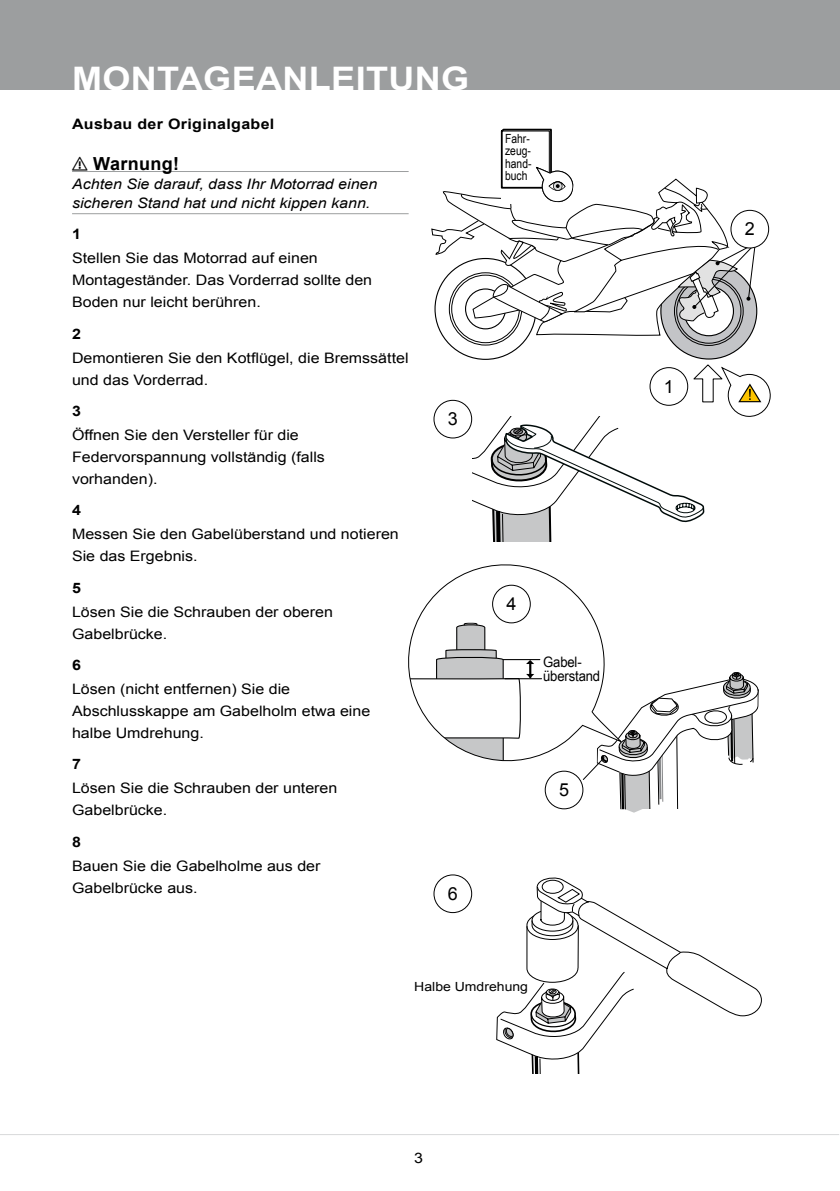
<style>
.page{position:relative;width:840px;height:1191px;background:#fff}
.page>*{position:absolute;margin:0;border:0;box-sizing:border-box;transform-origin:0 0}
.t1{font:700 32.4px "Arial";letter-spacing:.01em;color:#fff;scale:1.11 1}
.t2{font:700 18px "Arial";color:#000}
.t3{font:18px "Arial";color:#000}
.t4{font:14.4px/22px "Arial";color:#000;scale:1.11 1}
.t5{font:italic 14.4px/19px "Arial";color:#000;scale:1.11 1}
.t6{font:700 14.4px "Arial";letter-spacing:.02em;color:#000;scale:1.11 1}
.t7{font:14.4px/14px "Arial Narrow";letter-spacing:-.01em;color:#000;scale:1.11 1}
.t8{font:12.6px/12.6px "Arial Narrow";color:#000}
.t9{font:12.6px "Arial";color:#000;scale:1.11 1}
</style>
<div class="page">
<div style="left:0;top:0;width:839px;height:90px;background:#9c9e9f"></div>
<hr style="left:0;top:1134px;width:838px;height:1px;background:#d9dadb">
<hr style="left:72px;top:171px;width:336px;height:1px;background:#9c9e9f">
<hr style="left:72px;top:213px;width:336px;height:1px;background:#9c9e9f">
<svg style="left:496px;top:877px;width:265px;height:196px"></svg>
<div style="left:433px;top:874px;width:39px;height:39px;border:1px solid #000;border-radius:50%"></div>
<div style="left:544px;top:770px;width:39px;height:39px;border:1px solid #000;border-radius:50%"></div>
<svg style="left:408px;top:564px;width:197px;height:209px"></svg>
<div style="left:492px;top:585px;width:38px;height:38px;background:#fff;border-radius:50%"></div>
<div style="left:492px;top:585px;width:38px;height:38px;border:1px solid #000;border-radius:50%"></div>
<svg style="left:581px;top:672px;width:177px;height:140px"></svg>
<svg style="left:431px;top:129px;width:340px;height:412px"></svg>
<div style="left:505px;top:133px;width:40px;height:31px;background:#fff"></div>
<h1 class="t1" style="left:72px;top:57px;width:75px">MONTA</h1>
<h1 class="t1" style="left:203px;top:57px;width:71px">GEANL</h1>
<h1 class="t1" style="left:331px;top:57px;width:126px">EITUNG</h1>
<p class="t6" style="left:72px;top:114px;width:184px">AUSBAU DER ORIGINALGABEL</p>
<p class="t2" style="left:72px;top:151px;width:48px">⚠ WARNUNG!</p>
<p class="t5" style="left:72px;top:174px;width:276px">Achten Sie darauf, dass Ihr Motorrad einen sicheren Stand hat und nicht kippen kann.</p>
<p class="t6" style="left:72px;top:224px;width:10px">1</p>
<p class="t4" style="left:72px;top:247px;width:272px">Stellen Sie das Motorrad auf einen<br>Montageständer. Das Vorderrad sollte den<br>Boden nur leicht berühren.</p>
<p class="t6" style="left:72px;top:324px;width:10px">2</p>
<p class="t4" style="left:72px;top:346px;width:304px">Demontieren Sie den Kotflügel, die Bremssättel und das Vorderrad.</p>
<p class="t6" style="left:72px;top:401px;width:10px">3</p>
<p class="t4" style="left:72px;top:424px;width:229px">Öffnen Sie den Versteller für die<br>Federvorspannung vollständig (falls vorhanden).</p>
<p class="t6" style="left:72px;top:500px;width:10px">4</p>
<p class="t4" style="left:72px;top:523px;width:296px">Messen Sie den Gabelüberstand und notieren<br>Sie das Ergebnis.</p>
<p class="t6" style="left:72px;top:578px;width:10px">5</p>
<p class="t4" style="left:72px;top:601px;width:236px">Lösen Sie die Schrauben der oberen<br>Gabelbrücke.</p>
<p class="t6" style="left:72px;top:655px;width:10px">6</p>
<p class="t4" style="left:72px;top:678px;width:270px">Lösen (nicht entfernen) Sie die<br>Abschlusskappe am Gabelholm etwa eine halbe Umdrehung.</p>
<p class="t6" style="left:72px;top:754px;width:10px">7</p>
<p class="t4" style="left:72px;top:777px;width:240px">Lösen Sie die Schrauben der unteren<br>Gabelbrücke.</p>
<p class="t6" style="left:72px;top:832px;width:10px">8</p>
<p class="t4" style="left:72px;top:855px;width:225px">Bauen Sie die Gabelholme aus der<br>Gabelbrücke aus.</p>
<p class="t3" style="left:447px;top:407px;width:12px">3</p>
<p class="t3" style="left:447px;top:881px;width:12px">6</p>
<p class="t8" style="left:505px;top:131px;width:28px">Fahr&shy;zeug&shy;hand&shy;buch</p>
<p class="t3" style="left:506px;top:592px;width:12px">4</p>
<p class="t7" style="left:543px;top:654px;width:53px">Gabel&shy;überstand</p>
<p class="t3" style="left:558px;top:778px;width:12px">5</p>
<p class="t9" style="left:414px;top:978px;width:104px">Halbe Umdrehung</p>
<p class="t4" style="left:414px;top:1147px;width:10px">3</p>
<p class="t3" style="left:663px;top:374px;width:12px">1</p>
<p class="t3" style="left:744px;top:217px;width:12px">2</p>
</div>
